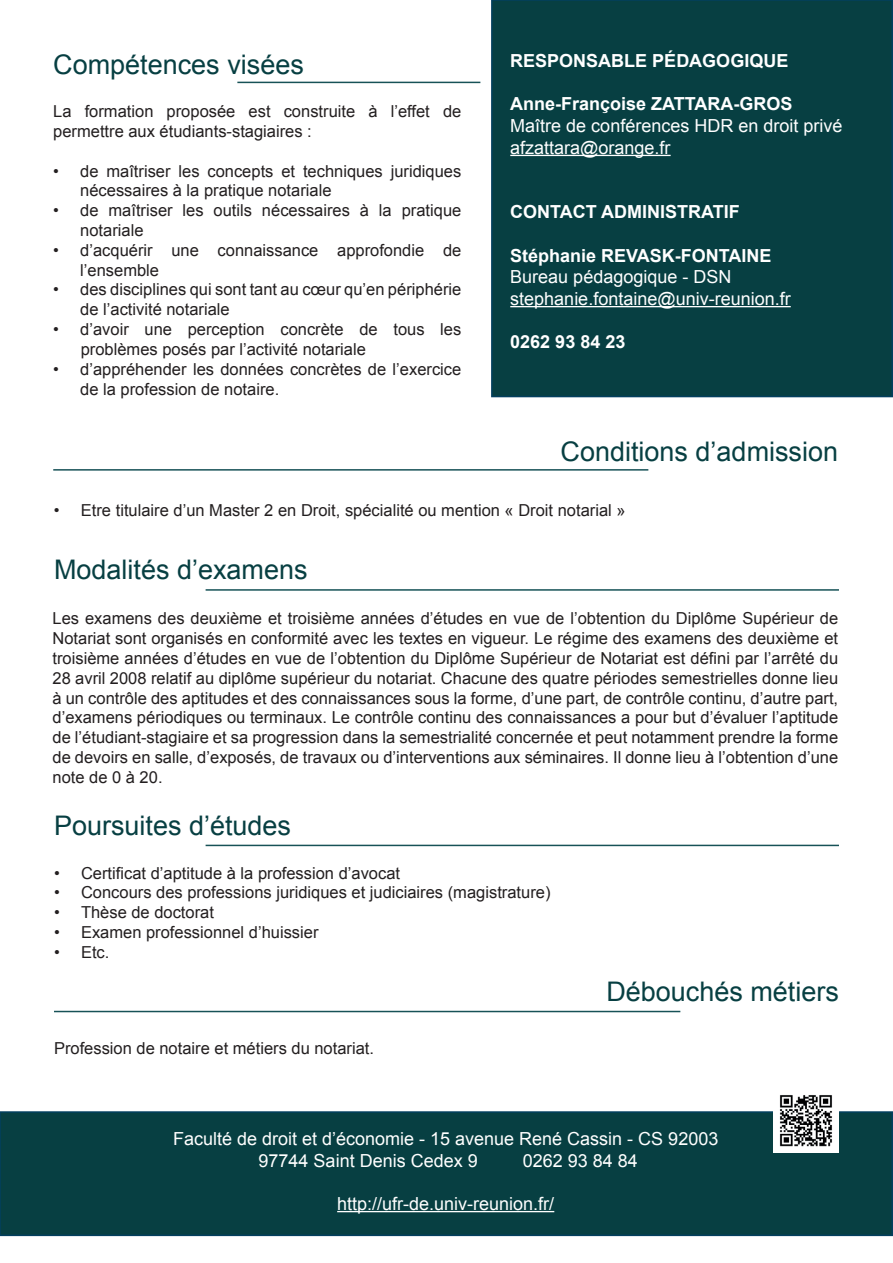
<style>
.page{position:relative;width:893px;height:1263px;background:#fff}
.page>*{position:absolute;margin:0;border:0;box-sizing:border-box;transform-origin:0 0}
.t1{font:27px "Arial";color:#073f42}
.t2{font:18px/21.6px "Arial";color:#fff}
.t3{font:700 18px "Arial";color:#fff}
.t4{font:16.5px/19.8px "Arial";color:#231f20}
</style>
<div class="page">
<div style="left:0;top:1112px;width:892px;height:123px;background:#073f42"></div>
<div style="left:0;top:1111px;width:893px;height:125px;border:2px solid #033f5e"></div>
<hr style="left:337px;top:1211px;width:217px;height:1px;background:#fff">
<div style="left:492px;top:0;width:400px;height:396px;background:#073f42"></div>
<div style="left:491px;top:0;width:402px;height:397px;border:2px solid #033f5e"></div>
<hr style="left:510px;top:155px;width:161px;height:1px;background:#fff">
<hr style="left:510px;top:306px;width:281px;height:1px;background:#fff">
<hr style="left:237px;top:82px;width:243px;height:1px;background:#175257">
<hr style="left:53px;top:469px;width:595px;height:2px;background:#175257">
<hr style="left:206px;top:845px;width:633px;height:1px;background:#175257">
<hr style="left:54px;top:1011px;width:626px;height:1px;background:#175257">
<img style="left:773px;top:1095px;width:65px;height:58px">
<hr style="left:206px;top:589px;width:633px;height:2px;background:#175257">
<h1 class="t1" style="left:53px;top:46px;width:252px">Compétences visées</h1>
<p class="t4" style="left:53px;top:102px;width:410px">La formation proposée est construite à l’effet de permettre aux étudiants-stagiaires :</p>
<p class="t4" style="left:80px;top:161px;width:383px;text-indent:-27px">• de maîtriser les concepts et techniques juridiques nécessaires à la pratique notariale</p>
<p class="t4" style="left:80px;top:201px;width:383px;text-indent:-27px">• de maîtriser les outils nécessaires à la pratique notariale</p>
<p class="t4" style="left:80px;top:240px;width:383px;text-indent:-27px">• d’acquérir une connaissance approfondie de l’ensemble</p>
<p class="t4" style="left:80px;top:280px;width:383px;text-indent:-27px">• des disciplines qui sont tant au cœur qu’en périphérie de l’activité notariale</p>
<p class="t4" style="left:81px;top:320px;width:382px;text-indent:-28px">• d’avoir une perception concrète de tous les problèmes posés par l’activité notariale</p>
<p class="t4" style="left:80px;top:359px;width:383px;text-indent:-27px">• d’appréhender les données concrètes de l’exercice de la profession de notaire.</p>
<p class="t3" style="left:510px;top:49px;width:280px">RESPONSABLE PÉDAGOGIQUE</p>
<p class="t3" style="left:510px;top:92px;width:284px">Anne-Françoise ZATTARA-GROS</p>
<p class="t2" style="left:510px;top:115px;width:334px">Maître de conférences HDR en droit privé afzattara@orange.fr</p>
<p class="t3" style="left:510px;top:200px;width:231px">CONTACT ADMINISTRATIF</p>
<p class="t3" style="left:510px;top:243px;width:263px">Stéphanie REVASK-FONTAINE</p>
<p class="t2" style="left:510px;top:266px;width:282px">Bureau pédagogique - DSN stephanie.fontaine@univ-reunion.fr</p>
<p class="t3" style="left:510px;top:330px;width:117px">0262 93 84 23</p>
<h1 class="t1" style="left:561px;top:433px;width:279px">Conditions d’admission</h1>
<p class="t4" style="left:54px;top:500px;width:573px">• Etre titulaire d’un Master 2 en Droit, spécialité ou mention « Droit notarial »</p>
<h1 class="t1" style="left:54px;top:552px;width:255px">Modalités d’examens</h1>
<p class="t4" style="left:52px;top:609px;width:787px;text-align:justify">Les examens des deuxième et troisième années d’études en vue de l’obtention du Diplôme Supérieur de Notariat sont organisés en conformité avec les textes en vigueur. Le régime des examens des deuxième et troisième années d’études en vue de l’obtention du Diplôme Supérieur de Notariat est défini par l’arrêté du 28 avril 2008 relatif au diplôme supérieur du notariat. Chacune des quatre périodes semestrielles donne lieu à un contrôle des aptitudes et des connaissances sous la forme, d’une part, de contrôle continu, d’autre part, d’examens périodiques ou terminaux. Le contrôle continu des connaissances a pour but d’évaluer l’aptitude de l’étudiant-stagiaire et sa progression dans la semestrialité concernée et peut notamment prendre la forme de devoirs en salle, d’exposés, de travaux ou d’interventions aux séminaires. Il donne lieu à l’obtention d’une note de 0 à 20.</p>
<h1 class="t1" style="left:54px;top:807px;width:239px">Poursuites d’études</h1>
<p class="t4" style="left:54px;top:863px;width:348px">• Certificat d’aptitude à la profession d’avocat</p>
<p class="t4" style="left:54px;top:883px;width:498px">• Concours des professions juridiques et judiciaires (magistrature)</p>
<p class="t4" style="left:54px;top:903px;width:161px">• Thèse de doctorat</p>
<p class="t4" style="left:54px;top:922px;width:266px">• Examen professionnel d’huissier</p>
<p class="t4" style="left:54px;top:942px;width:57px">• Etc.</p>
<p class="t4" style="left:54px;top:1039px;width:322px">Profession de notaire et métiers du notariat.</p>
<h1 class="t1" style="left:606px;top:974px;width:234px">Débouchés métiers</h1>
<p class="t2" style="left:259px;top:1128px;width:461px;text-indent:-86px">Faculté de droit et d’économie - 15 avenue René Cassin - CS 92003<br>97744 Saint Denis Cedex 9</p>
<p class="t2" style="left:523px;top:1149px;width:117px">0262 93 84 84</p>
<p class="t2" style="left:337px;top:1193px;width:219px">http://ufr-de.univ-reunion.fr/</p>
</div>
